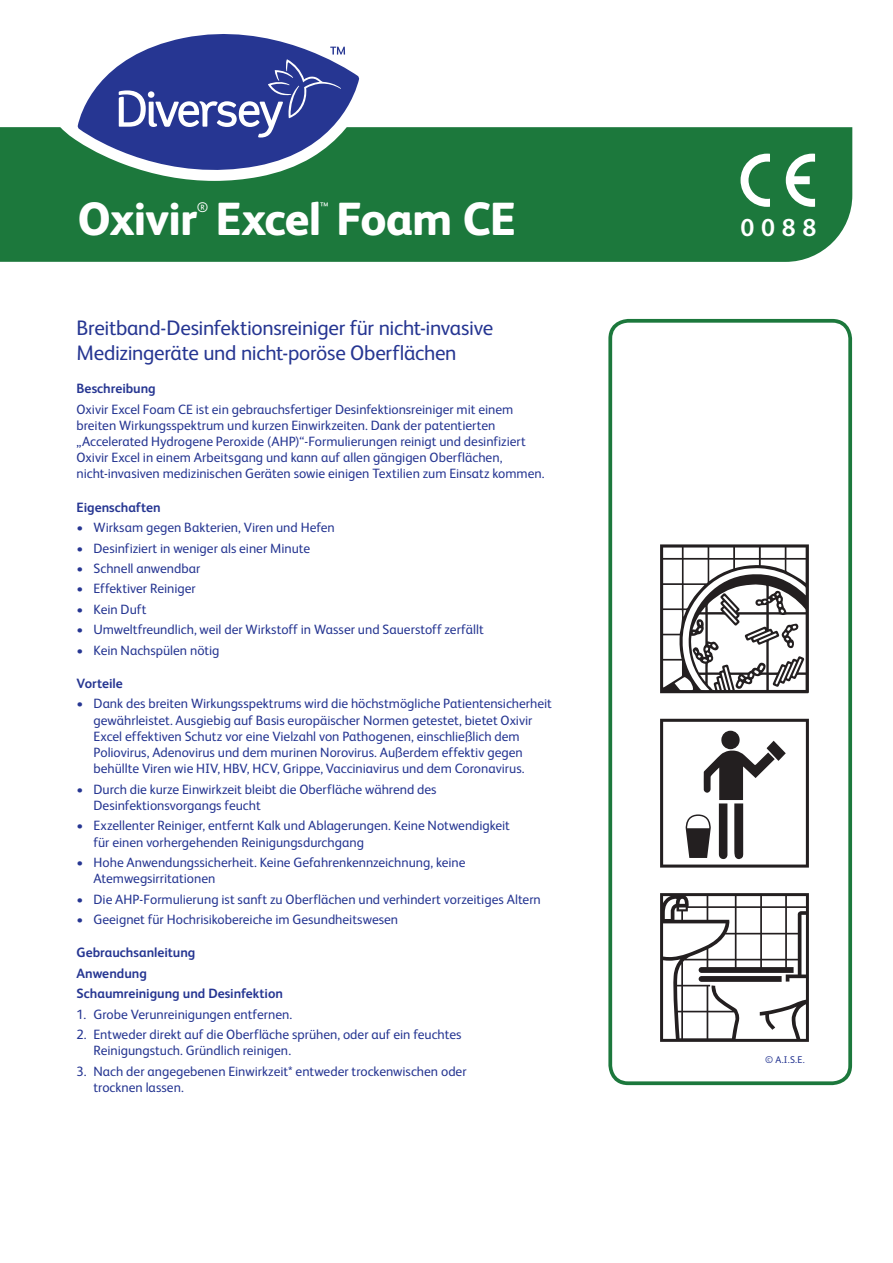
<style>
.page{position:relative;width:893px;height:1263px;background:#fff}
.page>*{position:absolute;margin:0;border:0;box-sizing:border-box;transform-origin:0 0}
.t1{font:800 46.5px "FS Albert Pro";letter-spacing:-.025em;color:#fff}
.t2{font:600 26.1px "Myriad Pro";color:#fff}
.t3{font:21px/25.2px "FS Albert Pro";letter-spacing:-.015em;color:#263692}
.t4{font:13.95px "FS Albert Pro";color:#fff}
.t5{font:13.5px/16.2px "FS Albert Pro";color:#263692}
.t6{font:700 13.5px/20.4px "FS Albert Pro";color:#263692}
.t7{font:9.75px "FS Albert Pro";color:#263692}
</style>
<div class="page">
<div style="left:0;top:127px;width:852px;height:135px;background:#1c783c"></div>
<svg style="left:608px;top:319px;width:244px;height:766px"></svg>
<svg style="left:786px;top:154px;width:29px;height:53px"></svg>
<svg style="left:740px;top:154px;width:30px;height:53px"></svg>
<svg style="left:660px;top:544px;width:149px;height:149px"></svg>
<svg style="left:660px;top:719px;width:149px;height:148px"></svg>
<svg style="left:660px;top:893px;width:149px;height:149px"></svg>
<svg style="left:58px;top:78px;width:316px;height:103px"></svg>
<svg style="left:78px;top:34px;width:281px;height:148px"></svg>
<svg style="left:119px;top:47px;width:226px;height:91px;background:#4a58a4"></svg>
<h1 class="t1" style="left:78px;top:183px;width:440px">Oxivir Excel Foam CE</h1>
<p class="t4" style="left:197px;top:197px;width:13px">®</p>
<p class="t4" style="left:320px;top:197px;width:11px">™</p>
<h3 class="t3" style="left:77px;top:314px;width:418px">Breitband-Desinfektionsreiniger für nicht-invasive<br>Medizingeräte und nicht-poröse Oberflächen</h3>
<p class="t6" style="left:77px;top:378px;width:81px">Beschreibung</p>
<p class="t5" style="left:77px;top:400px;width:470px">Oxivir Excel Foam CE ist ein gebrauchsfertiger Desinfektionsreiniger mit einem breiten Wirkungsspektrum und kurzen Einwirkzeiten. Dank der patentierten „Accelerated Hydrogene Peroxide (AHP)“-Formulierungen reinigt und desinfiziert Oxivir Excel in einem Arbeitsgang und kann auf allen gängigen Oberflächen, nicht-invasiven medizinischen Geräten sowie einigen Textilien zum Einsatz kommen.</p>
<p class="t6" style="left:77px;top:496px;width:86px">Eigenschaften</p>
<p class="t5" style="left:77px;top:518px;width:260px">• Wirksam gegen Bakterien, Viren und Hefen</p>
<p class="t5" style="left:77px;top:539px;width:235px">• Desinfiziert in weniger als einer Minute</p>
<p class="t5" style="left:77px;top:559px;width:125px">• Schnell anwendbar</p>
<p class="t5" style="left:77px;top:580px;width:121px">• Effektiver Reiniger</p>
<p class="t5" style="left:77px;top:600px;width:71px">• Kein Duft</p>
<p class="t5" style="left:77px;top:621px;width:409px">• Umweltfreundlich, weil der Wirkstoff in Wasser und Sauerstoff zerfällt</p>
<p class="t5" style="left:77px;top:641px;width:144px">• Kein Nachspülen nötig</p>
<p class="t6" style="left:77px;top:672px;width:48px">Vorteile</p>
<p class="t5" style="left:94px;top:695px;width:460px;text-indent:-17px">• Dank des breiten Wirkungsspektrums wird die höchstmögliche Patientensicherheit gewährleistet. Ausgiebig auf Basis europäischer Normen getestet, bietet Oxivir Excel effektiven Schutz vor eine Vielzahl von Pathogenen, einschließlich dem Poliovirus, Adenovirus und dem murinen Norovirus. Außerdem effektiv gegen behüllte Viren wie HIV, HBV, HCV, Grippe, Vacciniavirus und dem Coronavirus.</p>
<p class="t5" style="left:94px;top:780px;width:345px;text-indent:-17px">• Durch die kurze Einwirkzeit bleibt die Oberfläche während des<br>Desinfektionsvorgangs feucht</p>
<p class="t5" style="left:94px;top:817px;width:418px;text-indent:-17px">• Exzellenter Reiniger, entfernt Kalk und Ablagerungen. Keine Notwendigkeit für einen vorhergehenden Reinigungsdurchgang</p>
<p class="t5" style="left:94px;top:853px;width:373px;text-indent:-17px">• Hohe Anwendungssicherheit. Keine Gefahrenkennzeichnung, keine<br>Atemwegsirritationen</p>
<p class="t5" style="left:77px;top:890px;width:466px">• Die AHP-Formulierung ist sanft zu Oberflächen und verhindert vorzeitiges Altern</p>
<p class="t5" style="left:77px;top:910px;width:323px">• Geeignet für Hochrisikobereiche im Gesundheitswesen</p>
<p class="t6" style="left:77px;top:942px;width:208px">Gebrauchsanleitung<br>Anwendung<br>Schaumreinigung und Desinfektion</p>
<p class="t5" style="left:77px;top:1005px;width:217px">1. Grobe Verunreinigungen entfernen.</p>
<p class="t5" style="left:94px;top:1025px;width:369px;text-indent:-17px">2. Entweder direkt auf die Oberfläche sprühen, oder auf ein feuchtes<br>Reinigungstuch. Gründlich reinigen.</p>
<p class="t5" style="left:94px;top:1062px;width:375px;text-indent:-17px">3. Nach der angegebenen Einwirkzeit* entweder trockenwischen oder trocknen lassen.</p>
<h2 class="t2" style="left:740px;top:210px;width:77px">0088</h2>
<p class="t7" style="left:765px;top:1053px;width:41px">© A.I.S.E.</p>
</div>
